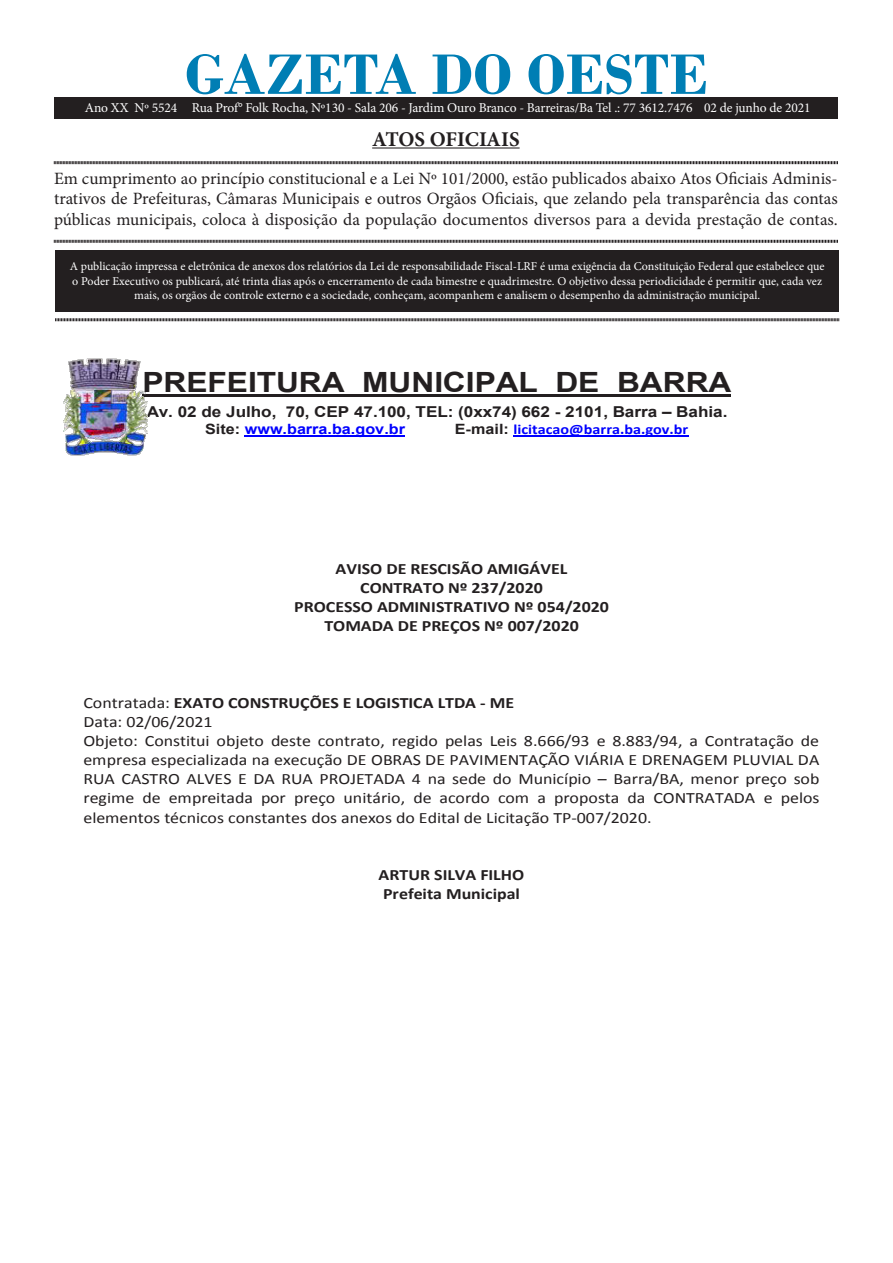
<style>
.page{position:relative;width:893px;height:1263px;background:#fff}
.page>*{position:absolute;margin:0;border:0;box-sizing:border-box;transform-origin:0 0}
.t1{font:700 60px "Bodoni";color:#007eb4}
.t2{font:700 27.9px "Arial";color:#231f20;scale:1.14 1}
.t3{font:700 21px "Minion Pro";letter-spacing:-.005em;color:#231f20}
.t4{font:17.25px/20.7px "Minion Pro";color:#231f20;text-align:justify}
.t5{font:15.75px/19.2px "Calibri";color:#231f20;scale:1.14 1}
.t6{font:700 15.75px/19px "Calibri";color:#231f20;text-align:center;scale:1.14 1}
.t7{font:700 15px "Arial";color:#231f20;scale:1.14 1}
.t8{font:700 14.25px "Calibri";color:#00f;scale:1.14 1}
.t9{font:700 14.25px "Arial";color:#00f;scale:1.14 1}
.t10{font:13.5px "Minion Pro";letter-spacing:-.01em;color:#fff}
.t11{font:12px/14.4px "Minion Pro";color:#fff;text-align:center}
.s1{font-style:inherit}
.s2{color:#231f20}
.s3{font-family:"Arial";color:#231f20}
.s4{font-weight:700}
</style>
<div class="page">
<div style="left:55px;top:250px;width:784px;height:61px;background:#231f20"></div>
<hr style="left:372px;top:147px;width:148px;height:2px;background:#231f20">
<svg style="left:54px;top:161px;width:784px;height:4px"></svg>
<svg style="left:54px;top:239px;width:784px;height:4px"></svg>
<svg style="left:55px;top:318px;width:784px;height:4px"></svg>
<div style="left:54px;top:98px;width:784px;height:20px;background:#231f20"></div>
<hr style="left:142px;top:394px;width:589px;height:3px;background:#231f20">
<hr style="left:245px;top:435px;width:160px;height:2px;background:#00f">
<hr style="left:513px;top:435px;width:176px;height:2px;background:#00f">
<img style="left:63px;top:358px;width:85px;height:98px">
<p class="t1" style="left:185px;top:39px;width:525px">GAZETA DO OESTE</p>
<p class="t3" style="left:372px;top:124px;width:149px">ATOS OFICIAIS</p>
<p class="t4" style="left:54px;top:168px;width:785px">Em cumprimento ao princípio constitucional e a Lei Nº 101/2000, estão publicados abaixo Atos Oficiais Adminis&shy;trativos de Prefeituras, Câmaras Municipais e outros Orgãos Oficiais, que zelando pela transparência das contas públicas municipais, coloca à disposição da população documentos diversos para a devida prestação de contas.</p>
<p class="t11" style="left:70px;top:259px;width:756px">A publicação impressa e eletrônica de anexos dos relatórios da Lei de responsabilidade Fiscal-LRF é uma exigência da Constituição Federal que estabelece que o Poder Executivo os publicará, até trinta dias após o encerramento de cada bimestre e quadrimestre. O objetivo dessa periodicidade é permitir que, cada vez mais, os orgãos de controle externo e a sociedade, conheçam, acompanhem e analisem o desempenho da administração municipal.</p>
<p class="t10" style="left:85px;top:98px;width:727px">Ano XX Nº 5524 Rua Prof° Folk Rocha, Nº130 - Sala 206 - Jardim Ouro Branco - Barreiras/Ba Tel .: 77 3612.7476 02 de junho de 2021</p>
<p class="t2" style="left:142px;top:363px;width:518px">PREFEITURA MUNICIPAL DE BARRA</p>
<p class="t7" style="left:147px;top:402px;width:511px">Av. 02 de Julho, 70, CEP 47.100, TEL: (0xx74) 662 - 2101, Barra <span class="s1">–</span> Bahia.</p>
<p class="t9" style="left:205px;top:419px;width:177px"><span class="s2">Site:</span> www.barra.ba.gov.br</p>
<p class="t8" style="left:455px;top:420px;width:206px"><span class="s3">E-mail:</span> licitacao@barra.ba.gov.br</p>
<p class="t6" style="left:294px;top:559px;width:278px">AVISO DE RESCISÃO AMIGÁVEL<br>CONTRATO Nº 237/2020<br>PROCESSO ADMINISTRATIVO Nº 054/2020<br>TOMADA DE PREÇOS Nº 007/2020</p>
<p class="t5" style="left:83px;top:693px;width:647px">Contratada: <span class="s4">EXATO CONSTRUÇÕES E LOGISTICA LTDA - ME<br></span>Data: 02/06/2021<br>Objeto: Constitui objeto deste contrato, regido pelas Leis 8.666/93 e 8.883/94, a Contratação de empresa especializada na execução DE OBRAS DE PAVIMENTAÇÃO VIÁRIA E DRENAGEM PLUVIAL DA RUA CASTRO ALVES E DA RUA PROJETADA 4 na sede do Município – Barra/BA, menor preço sob regime de empreitada por preço unitário, de acordo com a proposta da CONTRATADA e pelos elementos técnicos constantes dos anexos do Edital de Licitação TP-007/2020.</p>
<p class="t6" style="left:379px;top:865px;width:129px;text-align:left">ARTUR SILVA FILHO<br>Prefeita Municipal</p>
</div>
